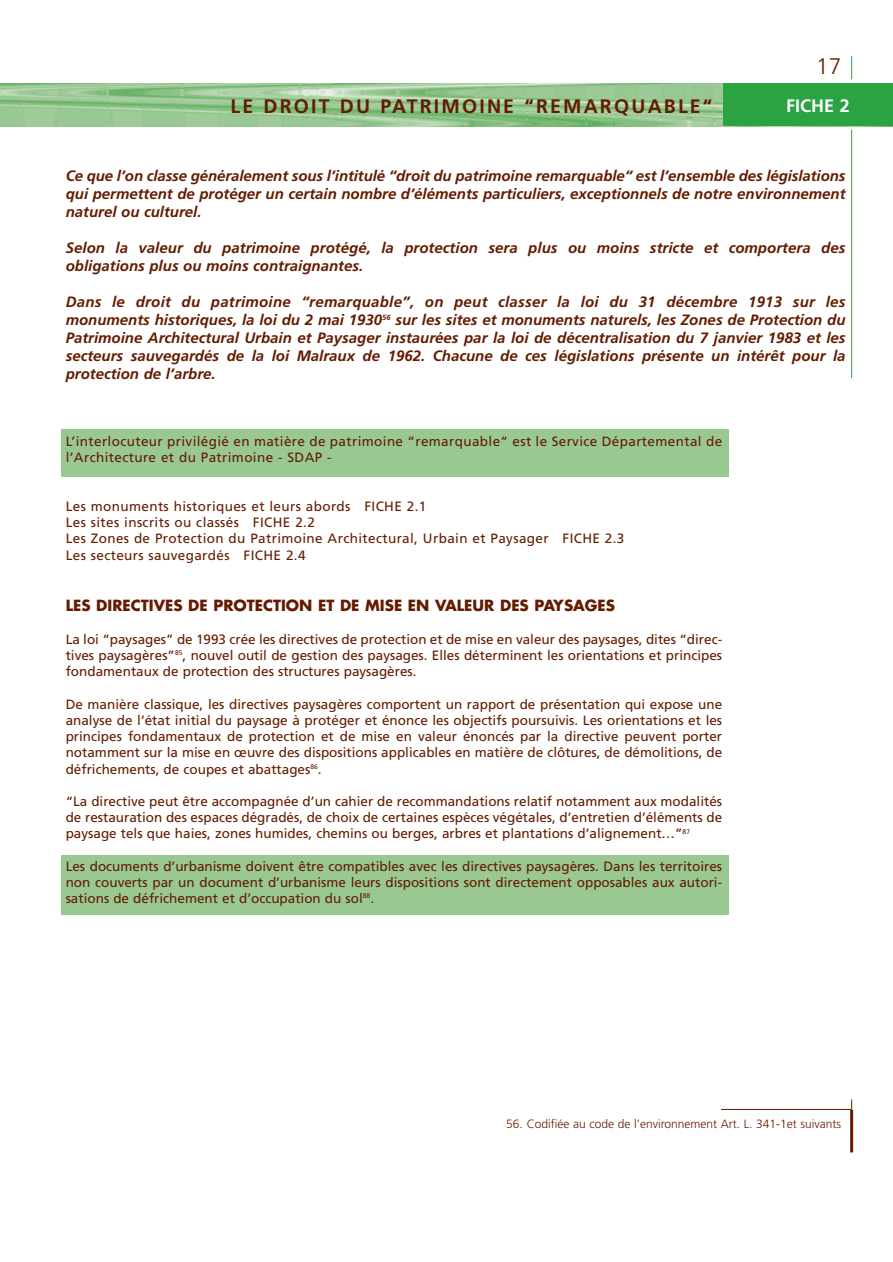
<style>
.page{position:relative;width:893px;height:1262px;background:#fff}
.page>*{position:absolute;margin:0;border:0;box-sizing:border-box;transform-origin:0 0}
.t1{font:300 22.5px "Frutiger";color:#641c00}
.t2{font:700 19.5px "Frutiger";letter-spacing:.11em;color:#641c00}
.t3{font:700 18px "Frutiger";color:#fff}
.t4{font:italic 700 15px/18px "Frutiger";color:#641c00;text-align:justify}
.t5{font:700 15px "Futura";color:#641c00}
.t6{font:13.5px/16.2px "Frutiger";letter-spacing:.03em;color:#641c00;text-align:justify}
.t7{font:300 12px "Frutiger";color:#641c00}
</style>
<div class="page">
<div style="left:61px;top:855px;width:668px;height:60px;background:#99c893"></div>
<div style="left:61px;top:429px;width:668px;height:48px;background:#99c893"></div>
<img style="left:1px;top:84px;width:722px;height:42px">
<div style="left:723px;top:84px;width:169px;height:42px;background:#2ca343"></div>
<hr style="left:721px;top:1109px;width:130px;height:1px;background:#641c00">
<svg style="left:851px;top:56px;width:1px;height:23px"></svg>
<hr style="left:851px;top:129px;width:1px;height:249px;background:#2ca343">
<hr style="left:850px;top:1109px;width:3px;height:43px;background:#641c00">
<h1 class="t1" style="left:816px;top:57px;width:27px">17</h1>
<h2 class="t2" style="left:230px;top:98px;width:483px">LE DROIT DU PATRIMOINE “REMARQUABLE“</h2>
<h3 class="t3" style="left:786px;top:98px;width:65px">FICHE 2</h3>
<p class="t4" style="left:66px;top:168px;width:781px">Ce que l’on classe généralement sous l’intitulé “droit du patrimoine remarquable“ est l’ensemble des législations qui permettent de protéger un certain nombre d’éléments particuliers, exceptionnels de notre environnement naturel ou culturel.</p>
<p class="t4" style="left:66px;top:240px;width:781px">Selon la valeur du patrimoine protégé, la protection sera plus ou moins stricte et comportera des obligations plus ou moins contraignantes.</p>
<p class="t4" style="left:66px;top:294px;width:781px">Dans le droit du patrimoine “remarquable”, on peut classer la loi du 31 décembre 1913 sur les monuments historiques, la loi du 2 mai 1930<sup>56</sup> sur les sites et monuments naturels, les Zones de Protection du Patrimoine Architectural Urbain et Paysager instaurées par la loi de décentralisation du 7 janvier 1983 et les secteurs sauvegardés de la loi Malraux de 1962. Chacune de ces législations présente un intérêt pour la protection de l’arbre.</p>
<p class="t6" style="left:66px;top:434px;width:658px">L’interlocuteur privilégié en matière de patrimoine “remarquable“ est le Service Départemental de l’Architecture et du Patrimoine - SDAP -</p>
<p class="t6" style="left:66px;top:499px;width:560px;text-align:left">Les monuments historiques et leurs abords FICHE 2.1<br>Les sites inscrits ou classés FICHE 2.2<br>Les Zones de Protection du Patrimoine Architectural, Urbain et Paysager FICHE 2.3<br>Les secteurs sauvegardés FICHE 2.4</p>
<p class="t5" style="left:66px;top:598px;width:551px">LES DIRECTIVES DE PROTECTION ET DE MISE EN VALEUR DES PAYSAGES</p>
<p class="t6" style="left:66px;top:632px;width:658px">La loi “paysages” de 1993 crée les directives de protection et de mise en valeur des paysages, dites “direc&shy;tives paysagères”<sup>85</sup>, nouvel outil de gestion des paysages. Elles déterminent les orientations et principes fondamentaux de protection des structures paysagères.</p>
<p class="t6" style="left:66px;top:697px;width:658px">De manière classique, les directives paysagères comportent un rapport de présentation qui expose une analyse de l’état initial du paysage à protéger et énonce les objectifs poursuivis. Les orientations et les principes fondamentaux de protection et de mise en valeur énoncés par la directive peuvent porter notamment sur la mise en œuvre des dispositions applicables en matière de clôtures, de démolitions, de défrichements, de coupes et abattages<sup>86</sup>.</p>
<p class="t6" style="left:66px;top:794px;width:658px">“La directive peut être accompagnée d’un cahier de recommandations relatif notamment aux modalités de restauration des espaces dégradés, de choix de certaines espèces végétales, d’entretien d’éléments de paysage tels que haies, zones humides, chemins ou berges, arbres et plantations d’alignement…”<sup>87</sup></p>
<p class="t6" style="left:66px;top:859px;width:658px">Les documents d’urbanisme doivent être compatibles avec les directives paysagères. Dans les territoires non couverts par un document d’urbanisme leurs dispositions sont directement opposables aux autori&shy;sations de défrichement et d’occupation du sol<sup>88</sup>.</p>
<p class="t7" style="left:506px;top:1119px;width:336px">56. Codifiée au code de l’environnement Art. L. 341-1et suivants</p>
</div>
